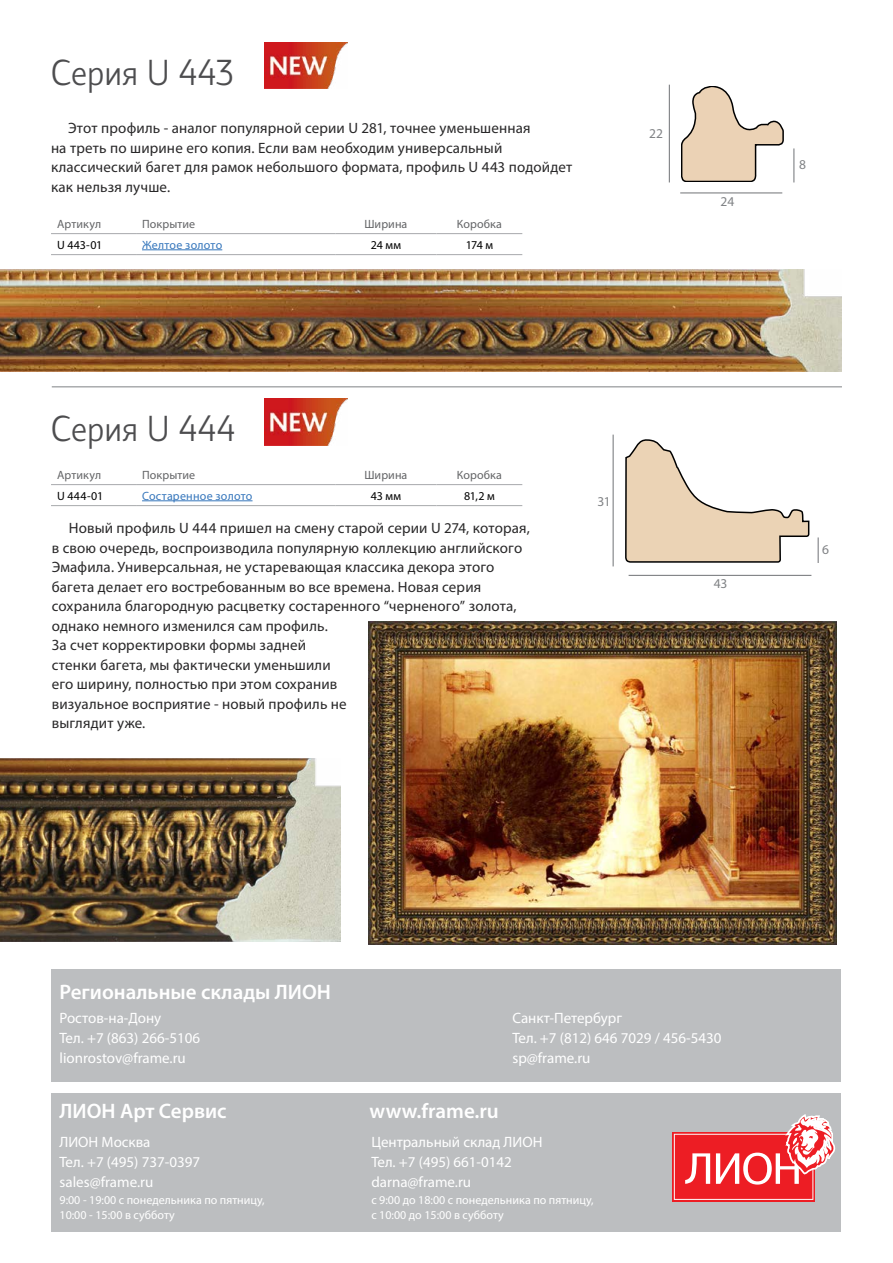
<style>
.page{position:relative;width:893px;height:1263px;background:#fff}
.page>*{position:absolute;margin:0;border:0;box-sizing:border-box;transform-origin:0 0}
.t1{font:300 36px "Hattori Hanzo";letter-spacing:.025em;color:#4d4d4f}
.t2{font:600 21px "Myriad Pro";color:#fff}
.t3{font:15px/19.5px "Myriad Pro";letter-spacing:.01em;color:#292829}
.t4{font:15px "Myriad Pro";color:#fff}
.t5{font:13.5px "Myriad Pro";letter-spacing:-.01em;color:#808285}
.t6{font:12px/14.4px "Myriad Pro";color:#fff}
.t7{font:12px "Myriad Pro";letter-spacing:.01em;color:#636466}
.t8{font:12px "Myriad Pro";letter-spacing:-.015em;color:#000}
.t9{font:12px "Myriad Pro";letter-spacing:.02em;color:#3777bc}
</style>
<div class="page">
<div style="left:52px;top:1093px;width:789px;height:138px;background:#bcbec0"></div>
<div style="left:52px;top:969px;width:789px;height:113px;background:#bcbec0"></div>
<svg style="left:674px;top:1114px;width:161px;height:88px"></svg>
<img style="left:264px;top:43px;width:84px;height:46px">
<img style="left:0;top:270px;width:842px;height:102px">
<img style="left:0;top:759px;width:340px;height:183px">
<svg style="left:681px;top:86px;width:102px;height:96px"></svg>
<hr style="left:669px;top:85px;width:1px;height:97px;background:#808285">
<hr style="left:680px;top:192px;width:102px;height:1px;background:#808285">
<hr style="left:793px;top:148px;width:1px;height:34px;background:#808285">
<svg style="left:625px;top:439px;width:185px;height:124px"></svg>
<hr style="left:613px;top:435px;width:1px;height:131px;background:#808285">
<hr style="left:629px;top:575px;width:182px;height:1px;background:#808285">
<svg style="left:818px;top:537px;width:1px;height:26px"></svg>
<hr style="left:51px;top:233px;width:85px;height:1px;background:#a7a9ac">
<hr style="left:136px;top:233px;width:199px;height:1px;background:#a7a9ac">
<hr style="left:335px;top:233px;width:102px;height:1px;background:#a7a9ac">
<hr style="left:437px;top:233px;width:85px;height:1px;background:#a7a9ac">
<hr style="left:51px;top:254px;width:85px;height:1px;background:#a7a9ac">
<hr style="left:136px;top:254px;width:199px;height:1px;background:#a7a9ac">
<hr style="left:335px;top:254px;width:102px;height:1px;background:#a7a9ac">
<hr style="left:437px;top:254px;width:85px;height:1px;background:#a7a9ac">
<hr style="left:142px;top:249px;width:80px;height:1px;background:#3777bc">
<img style="left:264px;top:399px;width:84px;height:46px">
<hr style="left:51px;top:484px;width:85px;height:1px;background:#a7a9ac">
<hr style="left:136px;top:484px;width:199px;height:1px;background:#a7a9ac">
<hr style="left:335px;top:484px;width:102px;height:1px;background:#a7a9ac">
<hr style="left:437px;top:484px;width:85px;height:1px;background:#a7a9ac">
<hr style="left:51px;top:505px;width:85px;height:1px;background:#a7a9ac">
<hr style="left:136px;top:505px;width:199px;height:1px;background:#a7a9ac">
<hr style="left:335px;top:505px;width:102px;height:1px;background:#a7a9ac">
<hr style="left:437px;top:505px;width:85px;height:1px;background:#a7a9ac">
<hr style="left:142px;top:500px;width:111px;height:1px;background:#3777bc">
<hr style="left:52px;top:386px;width:790px;height:1px;background:#808285">
<img style="left:369px;top:622px;width:467px;height:322px">
<h1 class="t1" style="left:51px;top:53px;width:184px">Серия U 443</h1>
<p class="t3" style="left:51px;top:118px;width:523px;text-indent:17px">Этот профиль - аналог популярной серии U 281, точнее уменьшенная<br>на треть по ширине его копия. Если вам необходим универсальный классический багет для рамок небольшого формата, профиль U 443 подойдет как нельзя лучше.</p>
<p class="t7" style="left:57px;top:216px;width:46px">Артикул</p>
<p class="t7" style="left:142px;top:216px;width:55px">Покрытие</p>
<p class="t7" style="left:364px;top:216px;width:45px">Ширина</p>
<p class="t7" style="left:457px;top:216px;width:46px">Коробка</p>
<p class="t8" style="left:57px;top:237px;width:47px">U 443-01</p>
<p class="t9" style="left:142px;top:237px;width:82px">Желтое золото</p>
<p class="t8" style="left:371px;top:237px;width:32px">24 мм</p>
<p class="t8" style="left:466px;top:237px;width:29px">174 м</p>
<p class="t5" style="left:649px;top:125px;width:15px">22</p>
<p class="t5" style="left:721px;top:193px;width:15px">24</p>
<p class="t5" style="left:799px;top:156px;width:8px">8</p>
<h1 class="t1" style="left:51px;top:409px;width:185px">Серия U 444</h1>
<p class="t7" style="left:57px;top:467px;width:46px">Артикул</p>
<p class="t7" style="left:142px;top:467px;width:55px">Покрытие</p>
<p class="t7" style="left:364px;top:467px;width:45px">Ширина</p>
<p class="t7" style="left:457px;top:467px;width:46px">Коробка</p>
<p class="t8" style="left:57px;top:488px;width:48px">U 444-01</p>
<p class="t9" style="left:142px;top:488px;width:112px">Состаренное золото</p>
<p class="t8" style="left:371px;top:488px;width:32px">43 мм</p>
<p class="t8" style="left:464px;top:488px;width:32px">81,2 м</p>
<p class="t3" style="left:52px;top:518px;width:480px;text-indent:17px">Новый профиль U 444 пришел на смену старой серии U 274, которая, в свою очередь, воспроизводила популярную коллекцию английского Эмафила. Универсальная, не устаревающая классика декора этого багета делает его востребованным во все времена. Новая серия сохранила благородную расцветку состаренного “черненого” золота, однако немного изменился сам профиль.<br>За счет корректировки формы задней<br>стенки багета, мы фактически уменьшили<br>его ширину, полностью при этом сохранив<br>визуальное восприятие - новый профиль не<br>выглядит уже.</p>
<p class="t5" style="left:597px;top:494px;width:15px">31</p>
<p class="t5" style="left:714px;top:576px;width:15px">43</p>
<p class="t5" style="left:822px;top:542px;width:8px">6</p>
<h2 class="t2" style="left:60px;top:978px;width:273px">Региональные склады ЛИОН</h2>
<p class="t4" style="left:60px;top:1009px;width:103px">Ростов-на-Дону</p>
<p class="t4" style="left:512px;top:1009px;width:111px">Санкт-Петербург</p>
<p class="t4" style="left:60px;top:1029px;width:142px">Тел. +7 (863) 266-5106</p>
<p class="t4" style="left:512px;top:1029px;width:211px">Тел. +7 (812) 646 7029 / 456-5430</p>
<p class="t4" style="left:60px;top:1049px;width:128px">lionrostov@frame.ru</p>
<p class="t4" style="left:512px;top:1049px;width:80px">sp@frame.ru</p>
<h2 class="t2" style="left:60px;top:1098px;width:169px">ЛИОН Арт Сервис</h2>
<h2 class="t2" style="left:370px;top:1098px;width:131px">www.frame.ru</h2>
<p class="t4" style="left:60px;top:1133px;width:93px">ЛИОН Москва</p>
<p class="t4" style="left:371px;top:1133px;width:173px">Центральный склад ЛИОН</p>
<p class="t4" style="left:60px;top:1153px;width:142px">Тел. +7 (495) 737-0397</p>
<p class="t4" style="left:371px;top:1153px;width:142px">Тел. +7 (495) 661-0142</p>
<p class="t4" style="left:60px;top:1172px;width:95px">sales@frame.ru</p>
<p class="t4" style="left:371px;top:1172px;width:101px">darna@frame.ru</p>
<p class="t6" style="left:60px;top:1193px;width:207px">9:00 - 19:00 с понедельника по пятницу,<br>10:00 - 15:00 в субботу</p>
<p class="t6" style="left:371px;top:1193px;width:224px">с 9:00 до 18:00 с понедельника по пятницу, c 10:00 до 15:00 в субботу</p>
</div>
